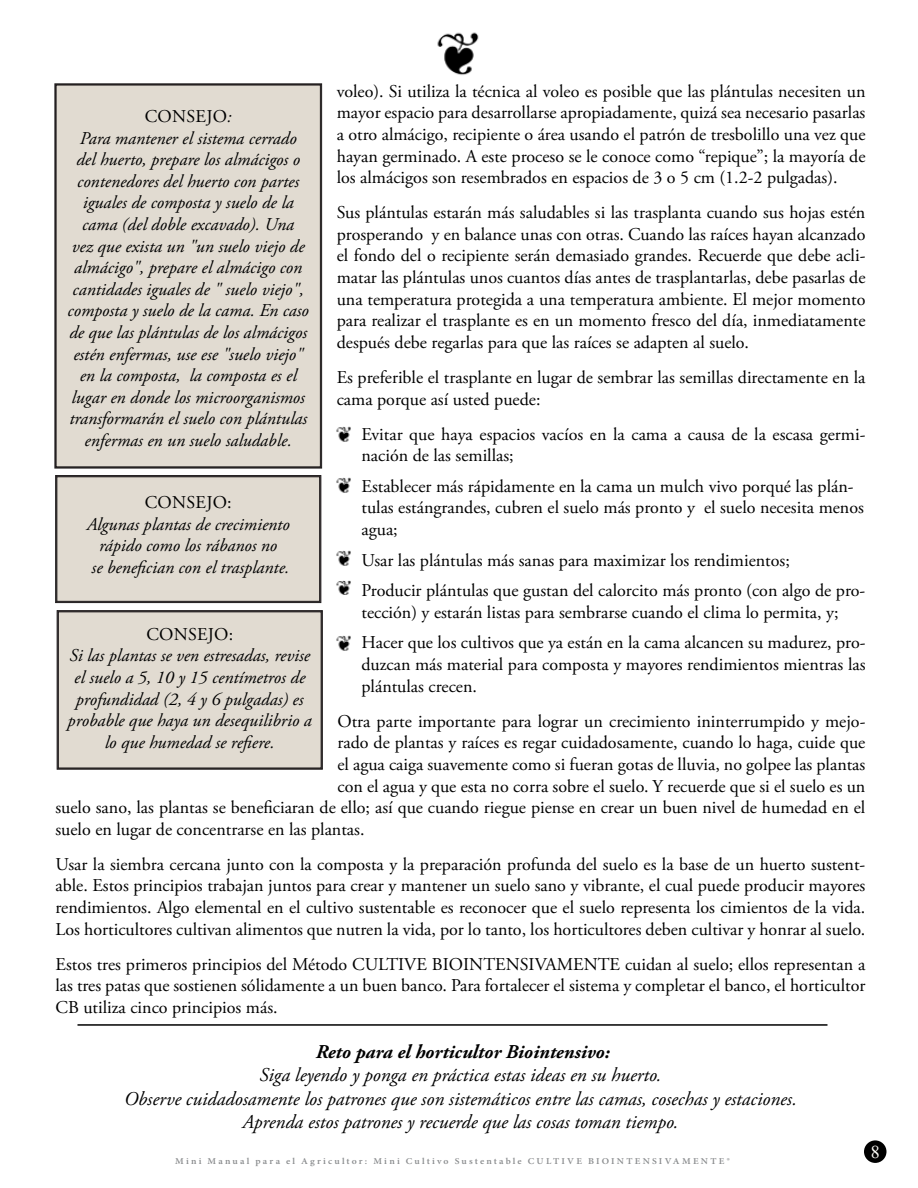
<style>
.page{position:relative;width:918px;height:1188px;background:#fff}
.page>*{position:absolute;margin:0;border:0;box-sizing:border-box;transform-origin:0 0}
.t1{font:italic 19.5px/23.4px "Adobe Garamond Pro";color:#000;text-align:center}
.t2{font:italic 700 19.5px "Adobe Garamond Pro";color:#000}
.t3{font:18px/21.6px "Adobe Garamond Pro";color:#000}
.t4{font:italic 18px/21.6px "Adobe Garamond Pro";color:#000;text-align:center}
.t5{font:18px "Times New Roman";color:#fffef9}
.t6{font:600 9px "Minion Pro";letter-spacing:.23em;color:#8a8c8e;scale:1.08 1}
.s1{font-style:italic}
</style>
<div class="page">
<div style="left:864px;top:1140px;width:22px;height:23px;background:#000;border-radius:50%"></div>
<img style="left:437px;top:32px;width:42px;height:43px">
<div style="left:55px;top:475px;width:266px;height:128px;background:#e1dbd1"></div>
<div style="left:57px;top:610px;width:266px;height:159px;background:#e1dbd1"></div>
<div style="left:58px;top:84px;width:264px;height:384px;background:#e1dbd1"></div>
<hr style="left:77px;top:1024px;width:750px;height:2px;background:#000">
<img style="left:336px;top:635px;width:15px;height:16px">
<img style="left:336px;top:580px;width:15px;height:15px">
<img style="left:336px;top:550px;width:15px;height:16px">
<img style="left:336px;top:477px;width:15px;height:16px">
<img style="left:336px;top:426px;width:15px;height:16px">
<p class="t3" style="left:337px;top:81px;width:530px;text-align:justify">voleo). Si utiliza la técnica al voleo es posible que las plántulas necesiten un mayor espacio para desarrollarse apropiadamente, quizá sea necesario pasarlas a otro almácigo, recipiente o área usando el patrón de tresbolillo una vez que hayan germinado. A este proceso se le conoce como “repique”; la mayoría de los almácigos son resembrados en espacios de 3 o 5 cm (1.2-2 pulgadas).</p>
<p class="t3" style="left:337px;top:202px;width:530px;text-align:justify">Sus plántulas estarán más saludables si las trasplanta cuando sus hojas estén prosperando y en balance unas con otras. Cuando las raíces hayan alcanzado el fondo del o recipiente serán demasiado grandes. Recuerde que debe acli&shy;matar las plántulas unos cuantos días antes de trasplantarlas, debe pasarlas de una temperatura protegida a una temperatura ambiente. El mejor momento para realizar el trasplante es en un momento fresco del día, inmediatamente después debe regarlas para que las raíces se adapten al suelo.</p>
<p class="t3" style="left:337px;top:367px;width:530px">Es preferible el trasplante en lugar de sembrar las semillas directamente en la cama porque así usted puede:</p>
<p class="t3" style="left:361px;top:424px;width:505px">Evitar que haya espacios vacíos en la cama a causa de la escasa germi&shy;nación de las semillas;</p>
<p class="t3" style="left:361px;top:476px;width:504px">Establecer más rápidamente en la cama un mulch vivo porqué las plán&shy;tulas estángrandes, cubren el suelo más pronto y el suelo necesita menos agua;</p>
<p class="t3" style="left:361px;top:545px;width:505px;line-height:30.6px">Usar las plántulas más sanas para maximizar los rendimientos;<br>Producir plántulas que gustan del calorcito más pronto (con algo de pro-</p>
<p class="t3" style="left:361px;top:597px;width:506px;line-height:30.6px">tección) y estarán listas para sembrarse cuando el clima lo permita, y;<br>Hacer que los cultivos que ya están en la cama alcancen su madurez, pro-</p>
<p class="t3" style="left:361px;top:654px;width:506px">duzcan más material para composta y mayores rendimientos mientras las plántulas crecen.</p>
<p class="t3" style="left:338px;top:711px;width:529px">Otra parte importante para lograr un crecimiento ininterrumpido y mejo-</p>
<p class="t3" style="left:338px;top:732px;width:529px">rado de plantas y raíces es regar cuidadosamente, cuando lo haga, cuide que</p>
<p class="t3" style="left:338px;top:754px;width:529px">el agua caiga suavemente como si fueran gotas de lluvia, no golpee las plantas</p>
<p class="t3" style="left:338px;top:776px;width:529px">con el agua y que esta no corra sobre el suelo. Y recuerde que si el suelo es un</p>
<p class="t3" style="left:55px;top:797px;width:811px">suelo sano, las plantas se beneficiaran de ello; así que cuando riegue piense en crear un buen nivel de humedad en el</p>
<p class="t3" style="left:55px;top:819px;width:311px">suelo en lugar de concentrarse en las plantas.</p>
<p class="t3" style="left:55px;top:854px;width:811px;text-align:justify">Usar la siembra cercana junto con la composta y la preparación profunda del suelo es la base de un huerto sustent&shy;able. Estos principios trabajan juntos para crear y mantener un suelo sano y vibrante, el cual puede producir mayores rendimientos. Algo elemental en el cultivo sustentable es reconocer que el suelo representa los cimientos de la vida.<br>Los horticultores cultivan alimentos que nutren la vida, por lo tanto, los horticultores deben cultivar y honrar al suelo.</p>
<p class="t3" style="left:55px;top:954px;width:812px;text-align:justify">Estos tres primeros principios del Método CULTIVE BIOINTENSIVAMENTE cuidan al suelo; ellos representan a las tres patas que sostienen sólidamente a un buen banco. Para fortalecer el sistema y completar el banco, el horticultor CB utiliza cinco principios más.</p>
<p class="t2" style="left:316px;top:1041px;width:296px">Reto para el horticultor Biointensivo:</p>
<p class="t1" style="left:124px;top:1064px;width:674px">Siga leyendo y ponga en práctica estas ideas en su huerto.<br>Observe cuidadosamente los patrones que son sistemáticos entre las camas, cosechas y estaciones.<br>Aprenda estos patrones y recuerde que las cosas toman tiempo.</p>
<p class="t3" style="left:145px;top:106px;width:26px">Conse</p>
<p class="t3" style="left:206px;top:106px;width:27px">jo<span class="s1">:</span></p>
<p class="t4" style="left:80px;top:128px;width:218px">Para mantener el sistema cerrado</p>
<p class="t4" style="left:76px;top:149px;width:225px">del huerto, prepare los almácigos o</p>
<p class="t4" style="left:77px;top:171px;width:223px">contenedores del huerto con partes</p>
<p class="t4" style="left:83px;top:192px;width:213px">iguales de composta y suelo de la</p>
<p class="t4" style="left:82px;top:214px;width:214px">cama (del doble excavado). Una</p>
<p class="t4" style="left:72px;top:236px;width:234px">vez que exista un "un suelo viejo de</p>
<p class="t4" style="left:74px;top:257px;width:230px">almácigo", prepare el almácigo con</p>
<p class="t4" style="left:73px;top:279px;width:233px">cantidades iguales de " suelo viejo",</p>
<p class="t4" style="left:68px;top:300px;width:243px">composta y suelo de la cama. En caso</p>
<p class="t4" style="left:69px;top:322px;width:239px">de que las plántulas de los almácigos</p>
<p class="t4" style="left:73px;top:344px;width:231px">estén enfermas, use ese "suelo viejo"</p>
<p class="t4" style="left:80px;top:365px;width:219px">en la composta, la composta es el</p>
<p class="t4" style="left:72px;top:387px;width:235px">lugar en donde los microorganismos</p>
<p class="t4" style="left:69px;top:408px;width:239px">transformarán el suelo con plántulas</p>
<p class="t4" style="left:85px;top:430px;width:209px">enfermas en un suelo saludable.</p>
<p class="t3" style="left:145px;top:492px;width:26px">Conse</p>
<p class="t3" style="left:206px;top:492px;width:27px">jo:</p>
<p class="t4" style="left:87px;top:514px;width:204px">Algunas plantas de crecimiento rápido como los rábanos no<br>se benefician con el trasplante.</p>
<p class="t3" style="left:146px;top:624px;width:26px">Conse</p>
<p class="t3" style="left:208px;top:624px;width:27px">jo:</p>
<p class="t4" style="left:68px;top:645px;width:246px">Si las plantas se ven estresadas, revise el suelo a 5, 10 y 15 centímetros de profundidad (2, 4 y 6 pulgadas) es probable que haya un desequilibrio a lo que humedad se refiere.</p>
<p class="t6" style="left:175px;top:1154px;width:515px">Mini Manual para el Agricultor: Mini Cultivo Sustentable CULTIVE BIOINTENSIVAMENTE®</p>
<p class="t5" style="left:871px;top:1140px;width:10px">8</p>
</div>
